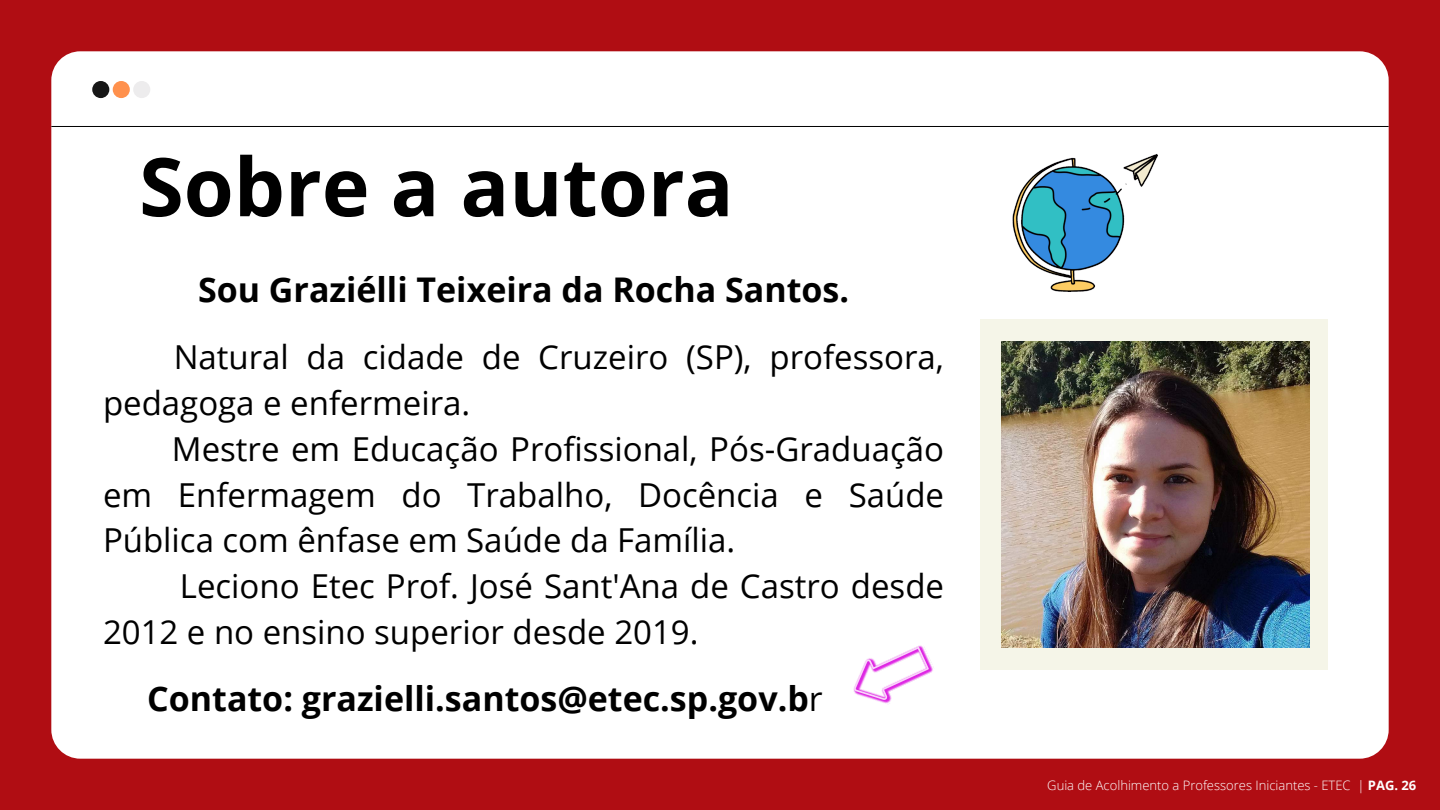
<style>
.page{position:relative;width:1440px;height:810px;background:#b00d13}
.page>*{position:absolute;margin:0;border:0;box-sizing:border-box;transform-origin:0 0}
.t1{font:700 81px "Open Sans";color:#000}
.t2{font:700 34px "Open Sans";color:#000}
.t3{font:33px "Open Sans";color:#000}
.t4{font:300 13px "Open Sans";color:#fff}
.s1{font-weight:400}
.s2{font-weight:700}
</style>
<div class="page">
<div style="left:51px;top:51px;width:1338px;height:708px;background:#fff;border-radius:29px"></div>
<hr style="left:52px;top:126px;width:1336px;height:1px;background:#000">
<div style="left:133px;top:81px;width:17px;height:17px;background:#edeced;border-radius:50%"></div>
<div style="left:113px;top:81px;width:17px;height:17px;background:#ff914d;border-radius:50%"></div>
<div style="left:92px;top:81px;width:17px;height:17px;background:#171717;border-radius:50%"></div>
<img style="left:1012px;top:154px;width:145px;height:137px">
<div style="left:980px;top:319px;width:348px;height:351px;background:#f5f5e8"></div>
<img style="left:1001px;top:342px;width:308px;height:305px">
<svg style="left:853px;top:645px;width:80px;height:59px"></svg>
<p class="t1" style="left:139px;top:130px;width:596px">Sobre a autora</p>
<h2 class="t2" style="left:198px;top:266px;width:653px">Sou Graziélli Teixeira da Rocha Santos.</h2>
<h3 class="t3" style="left:174px;top:334px;width:772px">Natural da cidade de Cruzeiro (SP), professora,</h3>
<h3 class="t3" style="left:103px;top:380px;width:369px">pedagoga e enfermeira.</h3>
<h3 class="t3" style="left:172px;top:426px;width:774px">Mestre em Educação Profissional, Pós-Graduação</h3>
<h3 class="t3" style="left:103px;top:471px;width:843px">em Enfermagem do Trabalho, Docência e Saúde</h3>
<h3 class="t3" style="left:103px;top:517px;width:634px">Pública com ênfase em Saúde da Família.</h3>
<h3 class="t3" style="left:180px;top:563px;width:766px">Leciono Etec Prof. José Sant'Ana de Castro desde</h3>
<h3 class="t3" style="left:103px;top:609px;width:597px">2012 e no ensino superior desde 2019.</h3>
<h3 class="t2" style="left:147px;top:675px;width:677px">Contato: grazielli.santos@etec.sp.gov.b<span class="s1">r</span></h3>
<p class="t4" style="left:1047px;top:776px;width:371px">Guia de Acolhimento a Professores Iniciantes - ETEC | <span class="s2">PAG. 26</span></p>
</div>
